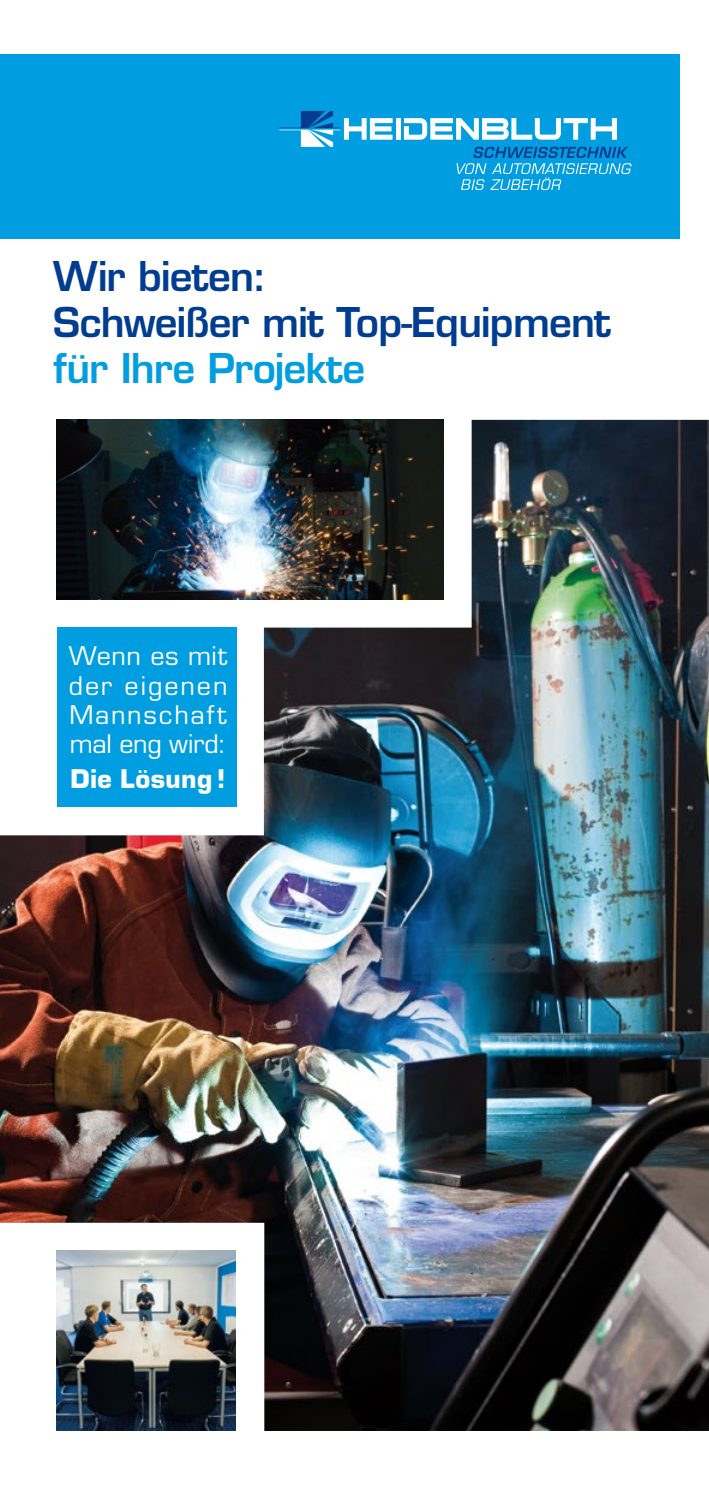
<style>
.page{position:relative;width:709px;height:1489px;background:#fff}
.page>*{position:absolute;margin:0;border:0;box-sizing:border-box;transform-origin:0 0}
.t1{font:600 40px/46px "Eurostile";letter-spacing:-.02em;color:#003d90}
.t2{font:600 40px "Eurostile";letter-spacing:-.02em;color:#009ee0}
.t3{font:25px/29.2px "Eurostile";letter-spacing:.065em;color:#fff;text-align:justify}
.t4{font:700 25px "Eurostile";letter-spacing:.02em;color:#fff}
</style>
<div class="page">
<img style="left:0;top:420px;width:709px;height:1010px">
<div style="left:0;top:55px;width:679px;height:184px;background:#009ee0"></div>
<hr style="left:396px;top:118px;width:4px;height:22px;background:#fff">
<svg style="left:404px;top:118px;width:213px;height:22px"></svg>
<svg style="left:279px;top:111px;width:113px;height:36px"></svg>
<svg style="left:456px;top:147px;width:175px;height:43px"></svg>
<img style="left:56px;top:420px;width:387px;height:179px">
<img style="left:56px;top:1250px;width:179px;height:179px">
<div style="left:58px;top:627px;width:179px;height:180px;background:#009ee0"></div>
<h1 class="t1" style="left:53px;top:253px;width:559px">Wir bieten:<br>Schweißer mit Top-Equipment</h1>
<h1 class="t2" style="left:53px;top:343px;width:313px">für Ihre Projekte</h1>
<p class="t3" style="left:69px;top:641px;width:160px">Wenn es mit der eigenen Mannschaft mal eng wird:</p>
<p class="t4" style="left:71px;top:762px;width:156px">Die Lösung !</p>
</div>
